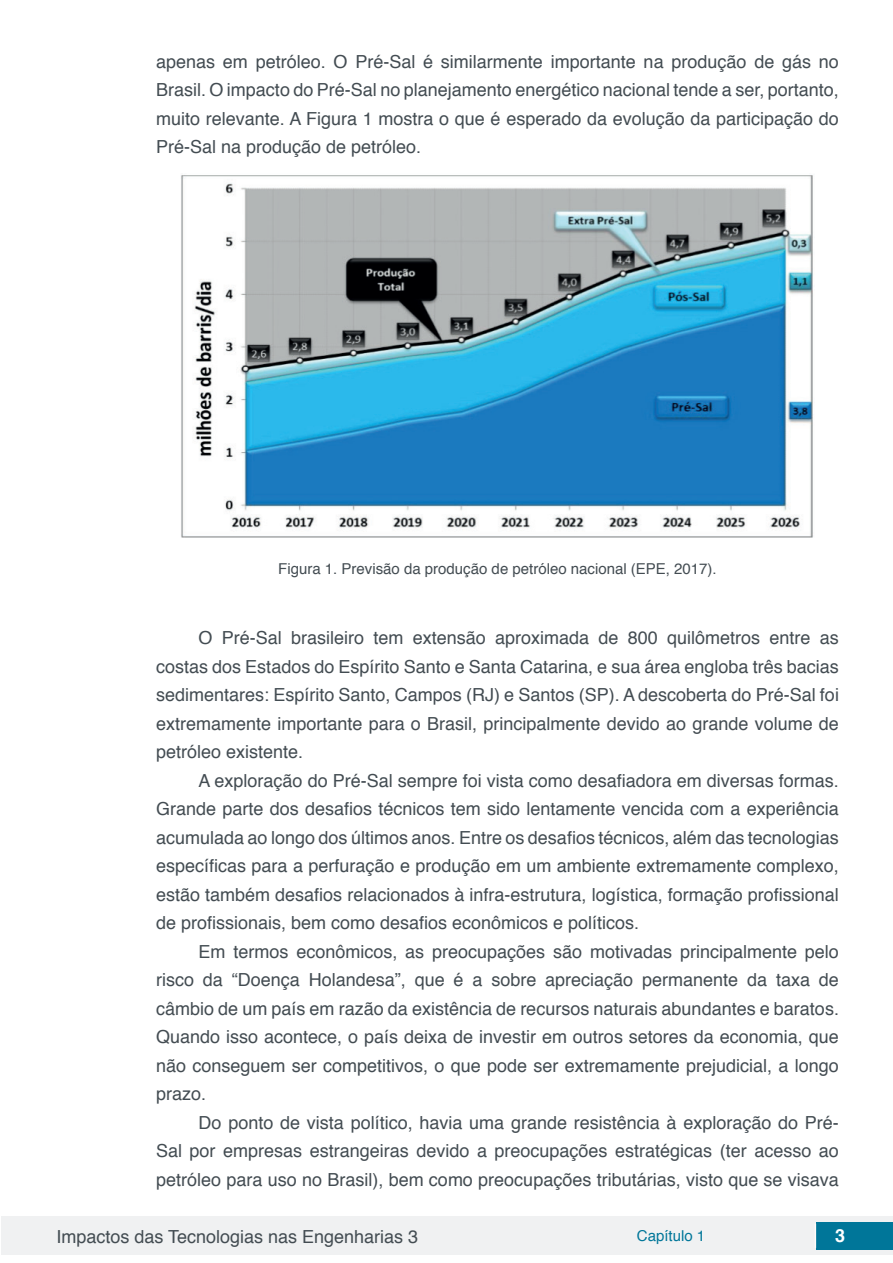
<style>
.page{position:relative;width:893px;height:1263px;background:#fff}
.page>*{position:absolute;margin:0;border:0;box-sizing:border-box;transform-origin:0 0}
.t1{font:18px/28.5px "Helvetica";color:#434c52;text-align:justify}
.t2{font:700 18px "Helvetica";color:#fff}
.t3{font:15px "Helvetica";color:#434c52}
.t4{font:15px "Helvetica";color:#007699}
</style>
<div class="page">
<div style="left:1px;top:1216px;width:891px;height:38px;background:#f0f1f2"></div>
<div style="left:816px;top:1222px;width:77px;height:27px;background:#007699"></div>
<svg style="left:815px;top:1224px;width:1px;height:24px"></svg>
<img style="left:181px;top:175px;width:632px;height:363px">
<p class="t1" style="left:156px;top:47px;width:684px">apenas em petróleo. O Pré-Sal é similarmente importante na produção de gás no Brasil. O impacto do Pré-Sal no planejamento energético nacional tende a ser, portanto, muito relevante. A Figura 1 mostra o que é esperado da evolução da participação do Pré-Sal na produção de petróleo.</p>
<p class="t3" style="left:278px;top:557px;width:440px">Figura 1. Previsão da produção de petróleo nacional (EPE, 2017).</p>
<p class="t1" style="left:156px;top:624px;width:684px;text-indent:43px">O Pré-Sal brasileiro tem extensão aproximada de 800 quilômetros entre as costas dos Estados do Espírito Santo e Santa Catarina, e sua área engloba três bacias sedimentares: Espírito Santo, Campos (RJ) e Santos (SP). A descoberta do Pré-Sal foi extremamente importante para o Brasil, principalmente devido ao grande volume de petróleo existente.</p>
<p class="t1" style="left:156px;top:767px;width:684px;text-indent:43px">A exploração do Pré-Sal sempre foi vista como desafiadora em diversas formas.<br>Grande parte dos desafios técnicos tem sido lentamente vencida com a experiência acumulada ao longo dos últimos anos. Entre os desafios técnicos, além das tecnologias específicas para a perfuração e produção em um ambiente extremamente complexo, estão também desafios relacionados à infra-estrutura, logística, formação profissional de profissionais, bem como desafios econômicos e políticos.</p>
<p class="t1" style="left:156px;top:938px;width:684px;text-indent:43px">Em termos econômicos, as preocupações são motivadas principalmente pelo risco da “Doença Holandesa”, que é a sobre apreciação permanente da taxa de câmbio de um país em razão da existência de recursos naturais abundantes e baratos.<br>Quando isso acontece, o país deixa de investir em outros setores da economia, que não conseguem ser competitivos, o que pode ser extremamente prejudicial, a longo prazo.</p>
<p class="t1" style="left:156px;top:1109px;width:684px;text-indent:43px">Do ponto de vista político, havia uma grande resistência à exploração do Pré-Sal por empresas estrangeiras devido a preocupações estratégicas (ter acesso ao petróleo para uso no Brasil), bem como preocupações tributárias, visto que se visava</p>
<p class="t1" style="left:56px;top:1223px;width:363px">Impactos das Tecnologias nas Engenharias 3</p>
<p class="t4" style="left:637px;top:1224px;width:70px">Capítulo 1</p>
<p class="t2" style="left:835px;top:1221px;width:12px">3</p>
</div>
